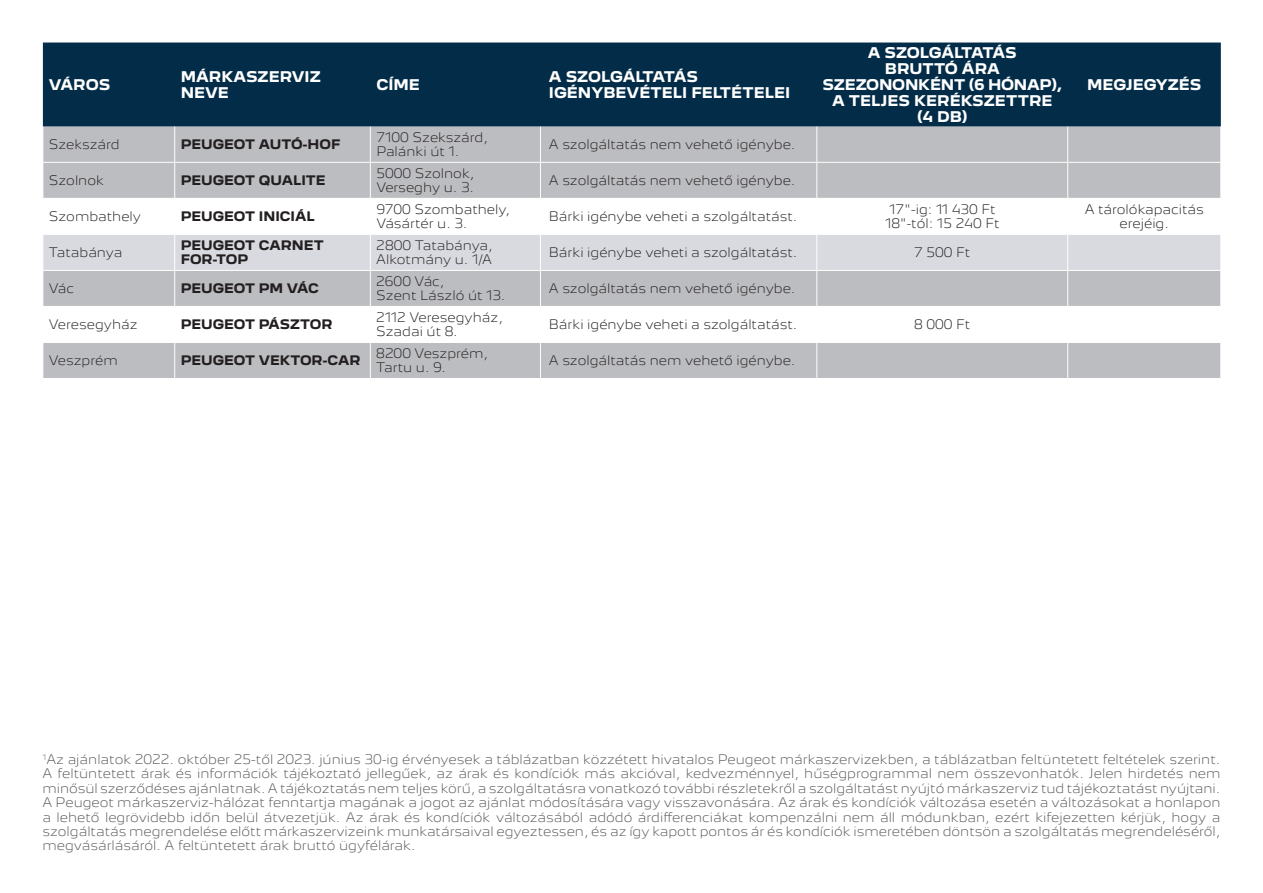
<style>
.page{position:relative;width:1263px;height:893px;background:#fff}
.page>*{position:absolute;margin:0;border:0;box-sizing:border-box;transform-origin:0 0}
.t1{font:700 13.5px/16.2px "Peugeot New";color:#fff}
.t2{font:300 12px/14.4px "Peugeot New";color:#57585a;text-align:justify}
.t3{font:300 12px/14.4px "Peugeot New";color:#231f20}
.t4{font:700 12px/14.4px "Peugeot New";color:#231f20}
</style>
<div class="page">
<div style="left:43px;top:43px;width:1178px;height:84px;background:#032c48"></div>
<div style="left:44px;top:127px;width:1176px;height:251px;background:#bcbdc0"></div>
<svg style="left:44px;top:199px;width:1176px;height:143px"></svg>
<div style="left:44px;top:235px;width:1176px;height:35px;background:#d8dae0"></div>
<hr style="left:174px;top:127px;width:1px;height:35px;background:#fff">
<hr style="left:370px;top:127px;width:1px;height:35px;background:#fff">
<hr style="left:540px;top:127px;width:1px;height:35px;background:#fff">
<hr style="left:816px;top:127px;width:1px;height:35px;background:#fff">
<hr style="left:1067px;top:127px;width:1px;height:35px;background:#fff">
<hr style="left:43px;top:162px;width:132px;height:1px;background:#fff">
<hr style="left:175px;top:162px;width:195px;height:1px;background:#fff">
<hr style="left:174px;top:163px;width:1px;height:35px;background:#fff">
<hr style="left:370px;top:162px;width:170px;height:1px;background:#fff">
<hr style="left:370px;top:163px;width:1px;height:35px;background:#fff">
<hr style="left:540px;top:162px;width:277px;height:1px;background:#fff">
<hr style="left:540px;top:163px;width:1px;height:35px;background:#fff">
<hr style="left:817px;top:162px;width:251px;height:1px;background:#fff">
<hr style="left:816px;top:163px;width:1px;height:35px;background:#fff">
<hr style="left:1068px;top:162px;width:153px;height:1px;background:#fff">
<hr style="left:1067px;top:163px;width:1px;height:35px;background:#fff">
<hr style="left:43px;top:198px;width:132px;height:1px;background:#fff">
<hr style="left:175px;top:198px;width:195px;height:1px;background:#fff">
<hr style="left:174px;top:199px;width:1px;height:35px;background:#fff">
<hr style="left:370px;top:198px;width:170px;height:1px;background:#fff">
<hr style="left:370px;top:199px;width:1px;height:35px;background:#fff">
<hr style="left:540px;top:198px;width:277px;height:1px;background:#fff">
<hr style="left:540px;top:199px;width:1px;height:35px;background:#fff">
<hr style="left:817px;top:198px;width:251px;height:1px;background:#fff">
<hr style="left:816px;top:199px;width:1px;height:35px;background:#fff">
<hr style="left:1068px;top:198px;width:153px;height:1px;background:#fff">
<hr style="left:1067px;top:199px;width:1px;height:35px;background:#fff">
<hr style="left:43px;top:234px;width:132px;height:1px;background:#fff">
<hr style="left:175px;top:234px;width:195px;height:1px;background:#fff">
<hr style="left:174px;top:235px;width:1px;height:35px;background:#fff">
<hr style="left:370px;top:234px;width:170px;height:1px;background:#fff">
<hr style="left:370px;top:235px;width:1px;height:35px;background:#fff">
<hr style="left:540px;top:234px;width:277px;height:1px;background:#fff">
<hr style="left:540px;top:235px;width:1px;height:35px;background:#fff">
<hr style="left:817px;top:234px;width:251px;height:1px;background:#fff">
<hr style="left:816px;top:235px;width:1px;height:35px;background:#fff">
<hr style="left:1068px;top:234px;width:153px;height:1px;background:#fff">
<hr style="left:1067px;top:235px;width:1px;height:35px;background:#fff">
<hr style="left:43px;top:270px;width:132px;height:1px;background:#fff">
<hr style="left:175px;top:270px;width:195px;height:1px;background:#fff">
<hr style="left:174px;top:271px;width:1px;height:35px;background:#fff">
<hr style="left:370px;top:270px;width:170px;height:1px;background:#fff">
<hr style="left:370px;top:271px;width:1px;height:35px;background:#fff">
<hr style="left:540px;top:270px;width:277px;height:1px;background:#fff">
<hr style="left:540px;top:271px;width:1px;height:35px;background:#fff">
<hr style="left:817px;top:270px;width:251px;height:1px;background:#fff">
<hr style="left:816px;top:271px;width:1px;height:35px;background:#fff">
<hr style="left:1068px;top:270px;width:153px;height:1px;background:#fff">
<hr style="left:1067px;top:271px;width:1px;height:35px;background:#fff">
<hr style="left:43px;top:306px;width:132px;height:1px;background:#fff">
<hr style="left:175px;top:306px;width:195px;height:1px;background:#fff">
<hr style="left:174px;top:307px;width:1px;height:35px;background:#fff">
<hr style="left:370px;top:306px;width:170px;height:1px;background:#fff">
<hr style="left:370px;top:307px;width:1px;height:35px;background:#fff">
<hr style="left:540px;top:306px;width:277px;height:1px;background:#fff">
<hr style="left:540px;top:307px;width:1px;height:35px;background:#fff">
<hr style="left:817px;top:306px;width:251px;height:1px;background:#fff">
<hr style="left:816px;top:307px;width:1px;height:35px;background:#fff">
<hr style="left:1068px;top:306px;width:153px;height:1px;background:#fff">
<hr style="left:1067px;top:307px;width:1px;height:35px;background:#fff">
<hr style="left:43px;top:342px;width:132px;height:1px;background:#fff">
<hr style="left:175px;top:342px;width:195px;height:1px;background:#fff">
<hr style="left:174px;top:343px;width:1px;height:35px;background:#fff">
<hr style="left:370px;top:342px;width:170px;height:1px;background:#fff">
<hr style="left:370px;top:343px;width:1px;height:35px;background:#fff">
<hr style="left:540px;top:342px;width:277px;height:1px;background:#fff">
<hr style="left:540px;top:343px;width:1px;height:35px;background:#fff">
<hr style="left:817px;top:342px;width:251px;height:1px;background:#fff">
<hr style="left:816px;top:343px;width:1px;height:35px;background:#fff">
<hr style="left:1068px;top:342px;width:153px;height:1px;background:#fff">
<hr style="left:1067px;top:343px;width:1px;height:35px;background:#fff">
<p class="t1" style="left:49px;top:75px;width:63px">VÁROS</p>
<p class="t1" style="left:181px;top:67px;width:142px">MÁRKASZERVIZ<br>NEVE</p>
<p class="t1" style="left:376px;top:75px;width:45px">CÍME</p>
<p class="t1" style="left:549px;top:67px;width:243px">A SZOLGÁLTATÁS<br>IGÉNYBEVÉTELI FELTÉTELEI</p>
<p class="t1" style="left:823px;top:43px;width:241px;text-align:center">A SZOLGÁLTATÁS<br>BRUTTÓ ÁRA<br>SZEZONONKÉNT (6 HÓNAP),<br>A TELJES KERÉKSZETTRE (4 DB)</p>
<p class="t1" style="left:1087px;top:75px;width:116px">MEGJEGYZÉS</p>
<p class="t3" style="left:49px;top:136px;width:72px">Szekszárd</p>
<p class="t4" style="left:181px;top:136px;width:161px">PEUGEOT AUTÓ-HOF</p>
<p class="t3" style="left:376px;top:129px;width:113px">7100 Szekszárd,<br>Palánki út 1.</p>
<p class="t3" style="left:549px;top:136px;width:248px">A szolgáltatás nem vehető igénybe.</p>
<p class="t3" style="left:49px;top:172px;width:57px">Szolnok</p>
<p class="t4" style="left:181px;top:172px;width:147px">PEUGEOT QUALITE</p>
<p class="t3" style="left:376px;top:165px;width:100px">5000 Szolnok,<br>Verseghy u. 3.</p>
<p class="t3" style="left:549px;top:172px;width:248px">A szolgáltatás nem vehető igénybe.</p>
<p class="t3" style="left:49px;top:208px;width:94px">Szombathely</p>
<p class="t4" style="left:181px;top:208px;width:136px">PEUGEOT INICIÁL</p>
<p class="t3" style="left:376px;top:201px;width:135px">9700 Szombathely,<br>Vásártér u. 3.</p>
<p class="t3" style="left:549px;top:208px;width:250px">Bárki igénybe veheti a szolgáltatást.</p>
<p class="t3" style="left:885px;top:201px;width:116px;text-align:center">17"-ig: 11 430 Ft<br>18"-tól: 15 240 Ft</p>
<p class="t3" style="left:1085px;top:201px;width:121px;text-align:center">A tárolókapacitás erejéig.</p>
<p class="t3" style="left:49px;top:244px;width:75px">Tatabánya</p>
<p class="t4" style="left:181px;top:237px;width:145px">PEUGEOT CARNET<br>FOR-TOP</p>
<p class="t3" style="left:376px;top:237px;width:118px">2800 Tatabánya,<br>Alkotmány u. 1/A</p>
<p class="t3" style="left:549px;top:244px;width:250px">Bárki igénybe veheti a szolgáltatást.</p>
<p class="t3" style="left:914px;top:244px;width:58px">7 500 Ft</p>
<p class="t3" style="left:49px;top:280px;width:27px">Vác</p>
<p class="t4" style="left:181px;top:280px;width:140px">PEUGEOT PM VÁC</p>
<p class="t3" style="left:376px;top:273px;width:131px">2600 Vác,<br>Szent László út 13.</p>
<p class="t3" style="left:549px;top:280px;width:248px">A szolgáltatás nem vehető igénybe.</p>
<p class="t3" style="left:49px;top:316px;width:90px">Veresegyház</p>
<p class="t4" style="left:181px;top:316px;width:153px">PEUGEOT PÁSZTOR</p>
<p class="t3" style="left:376px;top:309px;width:128px">2112 Veresegyház,<br>Szadai út 8.</p>
<p class="t3" style="left:549px;top:316px;width:250px">Bárki igénybe veheti a szolgáltatást.</p>
<p class="t3" style="left:914px;top:316px;width:58px">8 000 Ft</p>
<p class="t3" style="left:49px;top:352px;width:70px">Veszprém</p>
<p class="t4" style="left:181px;top:352px;width:181px">PEUGEOT VEKTOR-CAR</p>
<p class="t3" style="left:376px;top:345px;width:113px">8200 Veszprém,<br>Tartu u. 9.</p>
<p class="t3" style="left:549px;top:352px;width:248px">A szolgáltatás nem vehető igénybe.</p>
<p class="t2" style="left:43px;top:751px;width:1179px"><sup>1</sup>Az ajánlatok 2022. október 25-től 2023. június 30-ig érvényesek a táblázatban közzétett hivatalos Peugeot márkaszervizekben, a táblázatban feltüntetett feltételek szerint.<br>A feltüntetett árak és információk tájékoztató jellegűek, az árak és kondíciók más akcióval, kedvezménnyel, hűségprogrammal nem összevonhatók. Jelen hirdetés nem minősül szerződéses ajánlatnak. A tájékoztatás nem teljes körű, a szolgáltatásra vonatkozó további részletekről a szolgáltatást nyújtó márkaszerviz tud tájékoztatást nyújtani.<br>A Peugeot márkaszerviz-hálózat fenntartja magának a jogot az ajánlat módosítására vagy visszavonására. Az árak és kondíciók változása esetén a változásokat a honlapon a lehető legrövidebb időn belül átvezetjük. Az árak és kondíciók változásából adódó árdifferenciákat kompenzálni nem áll módunkban, ezért kifejezetten kérjük, hogy a szolgáltatás megrendelése előtt márkaszervizeink munkatársaival egyeztessen, és az így kapott pontos ár és kondíciók ismeretében döntsön a szolgáltatás megrendeléséről, megvásárlásáról. A feltüntetett árak bruttó ügyfélárak.</p>
</div>
